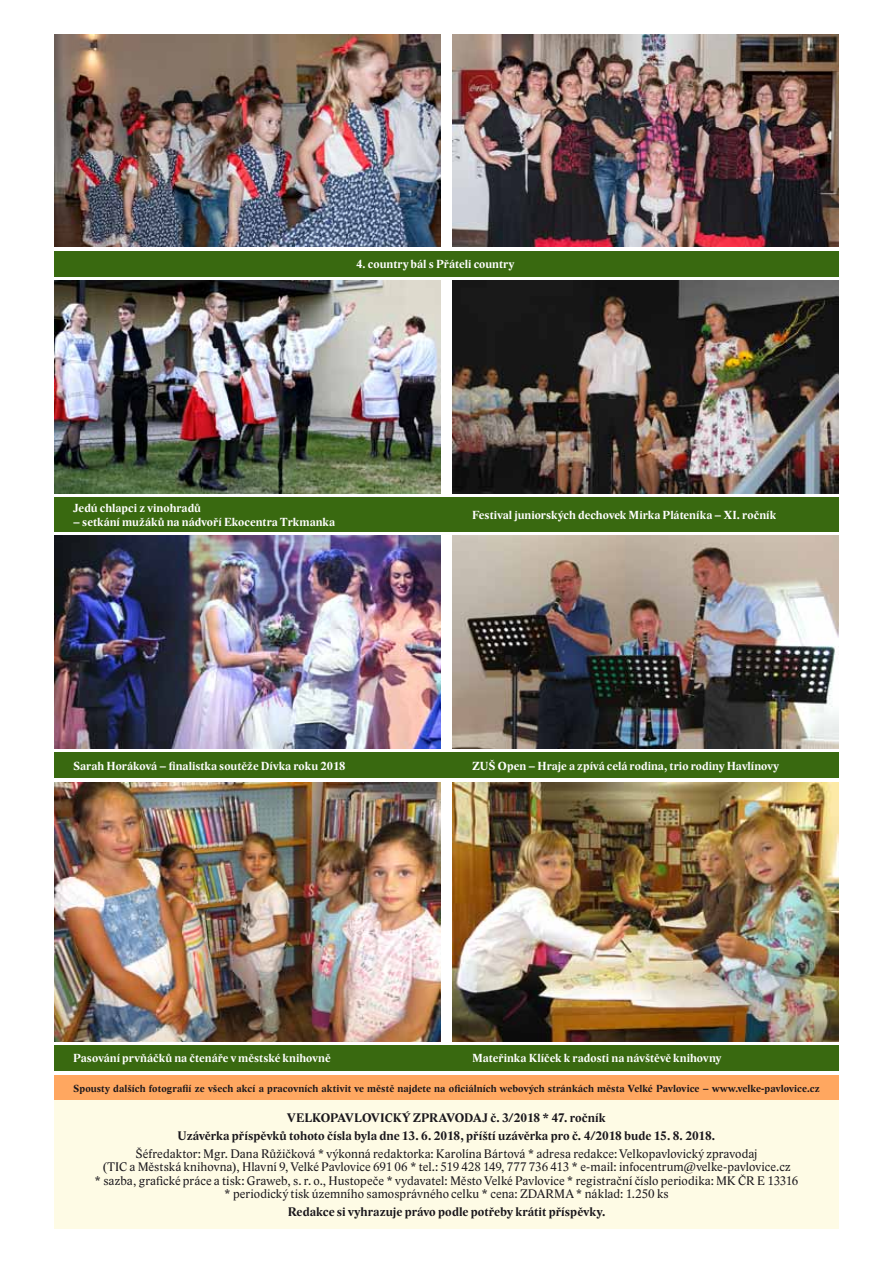
<style>
.page{position:relative;width:893px;height:1263px;background:#fff}
.page>*{position:absolute;margin:0;border:0;box-sizing:border-box;transform-origin:0 0}
.t1{font:12.75px/13.5px "Lido ST";letter-spacing:.01em;color:#1a171c;text-align:center}
.t2{font:700 12.75px/17.7px "Lido ST";letter-spacing:.005em;color:#1a171c;text-align:center}
.t3{font:700 12px "Lido ST";letter-spacing:.01em;color:#fff}
.t4{font:700 10.5px "Lido ST";letter-spacing:.015em;color:#1a171c}
</style>
<div class="page">
<div style="left:54px;top:1075px;width:785px;height:26px;background:#ffa760"></div>
<div style="left:54px;top:1101px;width:785px;height:128px;background:#fefbe5"></div>
<img style="left:54px;top:34px;width:386px;height:213px">
<img style="left:54px;top:281px;width:386px;height:212px">
<img style="left:54px;top:536px;width:386px;height:212px">
<img style="left:54px;top:783px;width:386px;height:259px">
<img style="left:453px;top:34px;width:386px;height:213px">
<img style="left:453px;top:281px;width:386px;height:212px">
<img style="left:453px;top:536px;width:386px;height:212px">
<img style="left:453px;top:783px;width:386px;height:259px">
<div style="left:54px;top:497px;width:785px;height:34px;background:#396910"></div>
<div style="left:54px;top:753px;width:785px;height:25px;background:#396910"></div>
<div style="left:54px;top:1045px;width:785px;height:26px;background:#396910"></div>
<div style="left:54px;top:251px;width:785px;height:25px;background:#396910"></div>
<p class="t3" style="left:356px;top:257px;width:160px">4. country bál s Přáteli country</p>
<p class="t3" style="left:73px;top:500px;width:129px">Jedú chlapci z vinohradů</p>
<p class="t3" style="left:73px;top:515px;width:264px">– setkání mužáků na nádvoří Ekocentra Trkmanka</p>
<p class="t3" style="left:472px;top:507px;width:306px">Festival juniorských dechovek Mirka Pláteníka – XI. ročník</p>
<p class="t3" style="left:73px;top:758px;width:274px">Sarah Horáková – finalistka soutěže Dívka roku 2018</p>
<p class="t3" style="left:472px;top:758px;width:308px">ZUŠ Open – Hraje a zpívá celá rodina, trio rodiny Havlínovy</p>
<p class="t3" style="left:73px;top:1051px;width:259px">Pasování prvňáčků na čtenáře v městské knihovně</p>
<p class="t3" style="left:472px;top:1051px;width:251px">Mateřinka Klíček k radosti na návštěvě knihovny</p>
<p class="t4" style="left:73px;top:1082px;width:748px">Spousty dalších fotografií ze všech akcí a pracovních aktivit ve městě najdete na oficiálních webových stránkách města Velké Pavlovice – www.velke-pavlovice.cz</p>
<p class="t2" style="left:178px;top:1109px;width:539px">VELKOPAVLOVICKÝ ZPRAVODAJ č. 3/2018 * 47. ročník<br>Uzávěrka příspěvků tohoto čísla byla dne 13. 6. 2018, příští uzávěrka pro č. 4/2018 bude 15. 8. 2018.</p>
<p class="t1" style="left:95px;top:1147px;width:705px">Šéfredaktor: Mgr. Dana Růžičková * výkonná redaktorka: Karolína Bártová * adresa redakce: Velkopavlovický zpravodaj<br>(TIC a Městská knihovna), Hlavní 9, Velké Pavlovice 691 06 * tel.: 519 428 149, 777 736 413 * e-mail: infocentrum@velke-pavlovice.cz<br>* sazba, grafické práce a tisk: Graweb, s. r. o., Hustopeče * vydavatel: Město Velké Pavlovice * registrační číslo periodika: MK ČR E 13316 * periodický tisk územního samosprávného celku * cena: ZDARMA * náklad: 1.250 ks</p>
<p class="t2" style="left:288px;top:1203px;width:319px">Redakce si vyhrazuje právo podle potřeby krátit příspěvky.</p>
</div>
